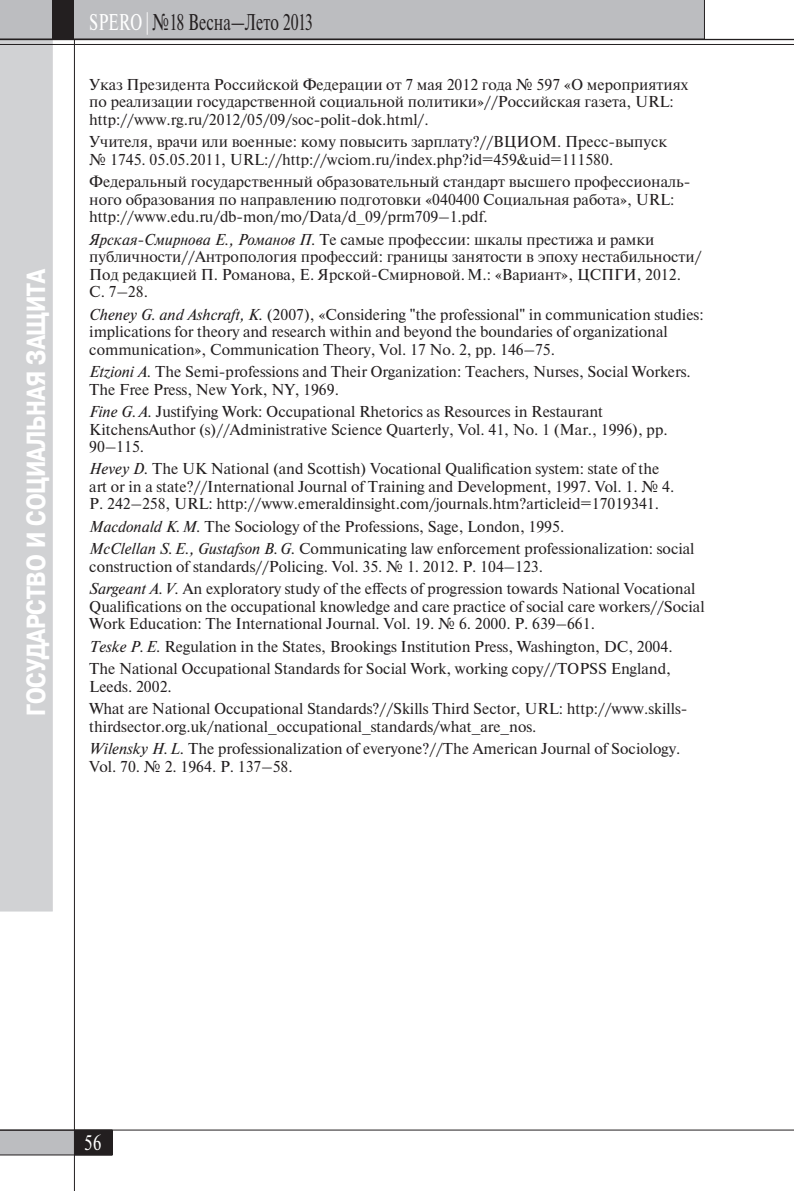
<style>
.page{position:relative;width:794px;height:1191px;background:#fff}
.page>*{position:absolute;margin:0;border:0;box-sizing:border-box;transform-origin:0 0}
.t1{font:700 26.25px "Pragmatica Cond C";color:#fff}
.t2{font:22.75px "Newton";color:#231f20;scale:.7 1}
.t3{font:21px "Newton";color:#fff;scale:.8 1}
.t4{font:15.75px/17.5px "Newton";color:#231f20}
.s1{color:#fff}
.s2{font-style:italic}
</style>
<div class="page">
<div style="left:0;top:40px;width:52px;height:871px;background:#d1d2d4"></div>
<svg style="left:0;top:1130px;width:74px;height:25px;background:#b3b4b6"></svg>
<div style="left:75px;top:1130px;width:37px;height:25px;background:#231f20"></div>
<hr style="left:74px;top:0;width:1px;height:1191px;background:#231f20">
<hr style="left:0;top:1129px;width:794px;height:1px;background:#231f20">
<div style="left:0;top:0;width:704px;height:39px;background:#bcbdc0"></div>
<div style="left:52px;top:0;width:22px;height:39px;background:#231f20"></div>
<hr style="left:0;top:39px;width:794px;height:1px;background:#231f20">
<hr style="left:0;top:44px;width:794px;height:1px;background:#231f20">
<hr style="left:793px;top:239px;width:1px;height:116px;background:#231f20">
<h1 class="t1" style="left:21px;top:716px;width:449px;rotate:-90deg">ГОСУДАРСТВО И СОЦИАЛЬНАЯ ЗАЩИТА</h1>
<h2 class="t2" style="left:89px;top:6px;width:321px"><span class="s1">SPERO |</span> №18 Весна—Лето 2013</h2>
<p class="t4" style="left:89px;top:75px;width:600px">Указ Президента Российской Федерации от 7 мая 2012 года № 597 «О мероприятиях по реализации государственной социальной политики»//Российская газета, URL: http://www.rg.ru/2012/05/09/soc-polit-dok.html/.</p>
<p class="t4" style="left:89px;top:132px;width:579px">Учителя, врачи или военные: кому повысить зарплату?//ВЦИОМ. Пресс-выпуск № 1745. 05.05.2011, URL://http://wciom.ru/index.php?id=459&amp;uid=111580.</p>
<p class="t4" style="left:89px;top:172px;width:602px">Федеральный государственный образовательный стандарт высшего профессиональ&shy;ного образования по направлению подготовки «040400 Социальная работа», URL: http://www.edu.ru/db-mon/mo/Data/d_09/prm709–1.pdf.</p>
<p class="t4" style="left:89px;top:230px;width:614px"><span class="s2">Ярская-Смирнова Е., Романов П.</span> Те самые профессии: шкалы престижа и рамки публичности//Антропология профессий: границы занятости в эпоху нестабильности/ Под редакцией П. Романова, Е. Ярской-Смирновой.М.: «Вариант», ЦСПГИ, 2012.<br>С. 7–28.</p>
<p class="t4" style="left:89px;top:305px;width:616px"><span class="s2">Cheney G. and Ashcraft, K.</span> (2007), «Considering "the professional" in communication studies: implications for theory and research within and beyond the boundaries of organizational communication», Communication Theory, Vol. 17 No. 2, pp. 146–75.</p>
<p class="t4" style="left:89px;top:362px;width:603px"><span class="s2">Etzioni A.</span> The Semi-professions and Their Organization: Teachers, Nurses, Social Workers.<br>The Free Press, New York, NY, 1969.</p>
<p class="t4" style="left:89px;top:402px;width:580px"><span class="s2">Fine G.A.</span> Justifying Work: Occupational Rhetorics as Resources in Restaurant<br>KitchensAuthor (s)//Administrative Science Quarterly, Vol. 41, No. 1 (Mar., 1996), pp.<br>90–115.</p>
<p class="t4" style="left:89px;top:460px;width:586px"><span class="s2">Hevey D.</span> The UK National (and Scottish) Vocational Qualification system: state of the art or in a state?//International Journal of Training and Development, 1997. Vol. 1. № 4.<br>P. 242–258, URL: http://www.emeraldinsight.com/journals.htm?articleid=17019341.</p>
<p class="t4" style="left:89px;top:515px;width:606px;line-height:22.4px"><span class="s2">Macdonald K.M.</span> The Sociology of the Professions, Sage, London, 1995.<br><span class="s2">McClellan S.E., Gustafson B.G.</span> Communicating law enforcement professionalization: social</p>
<p class="t4" style="left:89px;top:555px;width:607px;line-height:22.4px">construction of standards//Policing. Vol. 35. № 1. 2012. P. 104–123.<br><span class="s2">Sargeant A.V.</span> An exploratory study of the effects of progression towards National Vocational</p>
<p class="t4" style="left:89px;top:597px;width:617px">Qualifications on the occupational knowledge and care practice of social care workers//Social<br>Work Education: The International Journal. Vol. 19. № 6. 2000. P. 639–661.</p>
<p class="t4" style="left:89px;top:635px;width:585px;line-height:22.4px"><span class="s2">Teske P.E.</span> Regulation in the States, Brookings Institution Press, Washington, DC, 2004.<br>The National Occupational Standards for Social Work, working copy//TOPSS England,</p>
<p class="t4" style="left:89px;top:674px;width:599px;line-height:22.4px">Leeds. 2002.<br>What are National Occupational Standards?//Skills Third Sector, URL: http://www.skills-</p>
<p class="t4" style="left:89px;top:714px;width:593px;line-height:22.4px">thirdsector.org.uk/national_occupational_standards/what_are_nos.<br><span class="s2">Wilensky H.L.</span> The professionalization of everyone?//The American Journal of Sociology.</p>
<p class="t4" style="left:89px;top:757px;width:205px">Vol. 70. № 2. 1964. P. 137–58.</p>
<h3 class="t3" style="left:84px;top:1127px;width:23px">56</h3>
</div>
